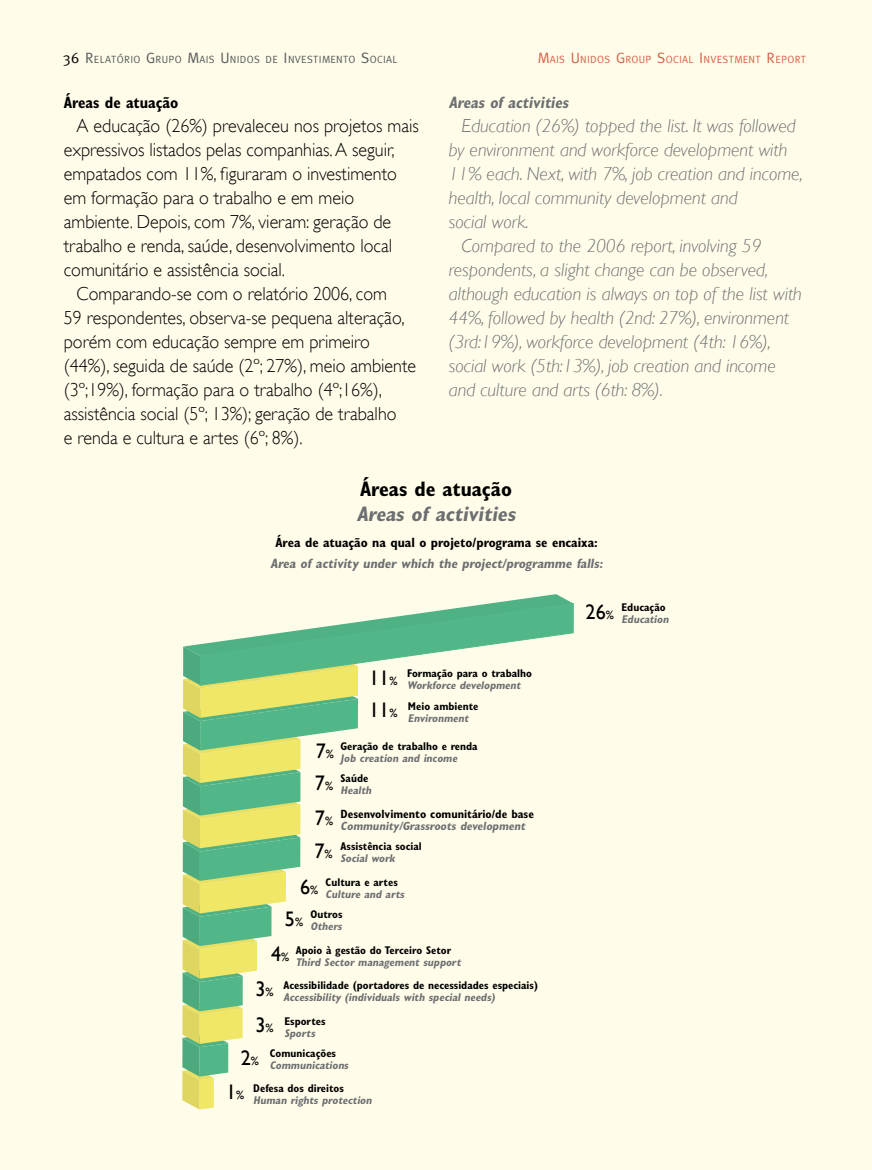
<style>
.page{position:relative;width:872px;height:1170px;background:#fff}
.page>*{position:absolute;margin:0;border:0;box-sizing:border-box;transform-origin:0 0}
.t1{font:21px "Gill Sans";color:#000;scale:.96 1}
.t2{font:italic 700 condensed 21px "Gill Sans";color:#6d6e71}
.t3{font:700 condensed 21px "Gill Sans";color:#000}
.t4{font:300 18.75px "Gill Sans";color:#000;scale:.96 1}
.t5{font:italic 300 18.75px "Gill Sans";color:#6d6e71}
.t6{font:italic 700 condensed 16.5px "Gill Sans";color:#6d6e71;scale:.96 1}
.t7{font:700 condensed 16.5px "Gill Sans";color:#000;scale:.96 1}
.t8{font:italic 700 condensed 13.5px "Gill Sans";color:#6d6e71}
.t9{font:700 condensed 13.5px "Gill Sans";color:#000}
.t10{font:700 condensed 12px "Gill Sans";color:#000}
.t11{font:italic 700 condensed 12px "Gill Sans";color:#6d6e71}
.t12{font:700 condensed 11.25px "Gill Sans";color:#000}
.t13{font:italic 700 condensed 11.25px "Gill Sans";color:#6d6e71}
.t14{font:10.5px "Meta";letter-spacing:.035em;color:#58595b}
.t15{font:10.5px "Meta";letter-spacing:.035em;color:#d66048}
.s1{font-size:15px;color:#000}
.s2{font-size:15px}
.s3{font-size:12px}
</style>
<div class="page">
<div style="left:0;top:0;width:872px;height:1169px;background:#fffde9"></div>
<svg style="left:182px;top:594px;width:391px;height:515px"></svg>
<p class="t14" style="left:63px;top:53px;width:336px"><span class="s1">36</span> <span class="s2">R</span>ELATÓRIO <span class="s2">G</span>RUPO <span class="s2">M</span>AIS <span class="s2">U</span> NIDOS DE <span class="s2">I</span> NVESTIMENTO <span class="s2">S</span>OCIAL</p>
<p class="t15" style="left:538px;top:53px;width:270px"><span class="s2">M</span>AIS <span class="s2">U</span> NIDOS <span class="s2">G</span>ROUP <span class="s2">S</span>OCIAL <span class="s2">I</span> NVESTMENT <span class="s2">R</span>EPORT</p>
<p class="t7" style="left:64px;top:92px;width:121px">Áreas de atuação</p>
<p class="t4" style="left:77px;top:115px;width:358px">A educação (26%) prevaleceu nos projetos mais</p>
<p class="t4" style="left:64px;top:139px;width:346px">expressivos listados pelas companhias. A seguir,</p>
<p class="t4" style="left:64px;top:163px;width:348px">empatados com 11%, figuraram o investimento</p>
<p class="t4" style="left:64px;top:187px;width:304px">em formação para o trabalho e em meio</p>
<p class="t4" style="left:64px;top:211px;width:342px">ambiente. Depois, com 7%, vieram: geração de</p>
<p class="t4" style="left:64px;top:235px;width:343px">trabalho e renda, saúde, desenvolvimento local</p>
<p class="t4" style="left:64px;top:259px;width:232px">comunitário e assistência social.</p>
<p class="t4" style="left:77px;top:283px;width:325px">Comparando-se com o relatório 2006, com</p>
<p class="t4" style="left:64px;top:307px;width:356px">59 respondentes, observa-se pequena alteração,</p>
<p class="t4" style="left:64px;top:331px;width:320px">porém com educação sempre em primeiro</p>
<p class="t4" style="left:64px;top:355px;width:368px">(44%), seguida de saúde (2º; 27%), meio ambiente</p>
<p class="t4" style="left:64px;top:379px;width:333px">(3º;19%), formação para o trabalho (4º;16%),</p>
<p class="t4" style="left:64px;top:403px;width:348px">assistência social (5º; 13%); geração de trabalho</p>
<p class="t4" style="left:64px;top:427px;width:250px">e renda e cultura e artes (6º; 8%).</p>
<p class="t6" style="left:449px;top:92px;width:129px">Areas of activities</p>
<p class="t5" style="left:461px;top:115px;width:335px">Education (26%) topped the list. It was followed</p>
<p class="t5" style="left:449px;top:139px;width:340px">by environment and workforce development with</p>
<p class="t5" style="left:449px;top:163px;width:356px">11% each. Next, with 7%, job creation and income,</p>
<p class="t5" style="left:449px;top:187px;width:290px">health, local community development and</p>
<p class="t5" style="left:449px;top:211px;width:81px">social work.</p>
<p class="t5" style="left:461px;top:235px;width:301px">Compared to the 2006 report, involving 59</p>
<p class="t5" style="left:449px;top:259px;width:321px">respondents, a slight change can be observed,</p>
<p class="t5" style="left:449px;top:283px;width:354px">although education is always on top of the list with</p>
<p class="t5" style="left:449px;top:307px;width:342px">44%, followed by health (2nd: 27%), environment</p>
<p class="t5" style="left:449px;top:331px;width:324px">(3rd:19%), workforce development (4th: 16%),</p>
<p class="t5" style="left:449px;top:355px;width:328px">social work (5th:13%), job creation and income</p>
<p class="t5" style="left:449px;top:379px;width:216px">and culture and arts (6th: 8%).</p>
<p class="t3" style="left:360px;top:476px;width:153px">Áreas de atuação</p>
<p class="t2" style="left:357px;top:501px;width:164px">Areas of activities</p>
<p class="t9" style="left:275px;top:534px;width:324px">Área de atuação na qual o projeto/programa se encaixa:</p>
<p class="t8" style="left:270px;top:555px;width:336px">Area of activity under which the project/programme falls:</p>
<p class="t1" style="left:585px;top:599px;width:31px">26<span class="s3">%</span></p>
<p class="t12" style="left:621px;top:600px;width:46px">Educação</p>
<p class="t13" style="left:621px;top:612px;width:51px">Education</p>
<p class="t1" style="left:369px;top:665px;width:31px">11<span class="s3">%</span></p>
<p class="t1" style="left:369px;top:697px;width:31px">11<span class="s3">%</span></p>
<p class="t12" style="left:407px;top:667px;width:126px">Formação para o trabalho</p>
<p class="t13" style="left:407px;top:679px;width:117px">Workforce development</p>
<p class="t12" style="left:408px;top:699px;width:72px">Meio ambiente</p>
<p class="t13" style="left:408px;top:711px;width:64px">Environment</p>
<p class="t12" style="left:340px;top:739px;width:139px">Geração de trabalho e renda</p>
<p class="t13" style="left:340px;top:751px;width:120px">Job creation and income</p>
<p class="t1" style="left:316px;top:738px;width:20px">7<span class="s3">%</span></p>
<p class="t1" style="left:315px;top:770px;width:20px">7<span class="s3">%</span></p>
<p class="t1" style="left:315px;top:805px;width:20px">7<span class="s3">%</span></p>
<p class="t12" style="left:340px;top:771px;width:29px">Saúde</p>
<p class="t13" style="left:340px;top:783px;width:35px">Health</p>
<p class="t10" style="left:340px;top:806px;width:195px">Desenvolvimento comunitário/de base</p>
<p class="t11" style="left:340px;top:818px;width:188px">Community/Grassroots development</p>
<p class="t1" style="left:314px;top:838px;width:20px">7<span class="s3">%</span></p>
<p class="t12" style="left:340px;top:839px;width:83px">Assistência social</p>
<p class="t13" style="left:340px;top:851px;width:58px">Social work</p>
<p class="t12" style="left:326px;top:875px;width:74px">Cultura e artes</p>
<p class="t13" style="left:326px;top:887px;width:82px">Culture and arts</p>
<p class="t1" style="left:300px;top:874px;width:20px">6<span class="s3">%</span></p>
<p class="t1" style="left:285px;top:906px;width:20px">5<span class="s3">%</span></p>
<p class="t12" style="left:310px;top:907px;width:33px">Outros</p>
<p class="t13" style="left:310px;top:919px;width:35px">Others</p>
<p class="t12" style="left:296px;top:943px;width:157px">Apoio à gestão do Terceiro Setor</p>
<p class="t13" style="left:296px;top:955px;width:169px">Third Sector management support</p>
<p class="t1" style="left:271px;top:941px;width:20px">4<span class="s3">%</span></p>
<p class="t1" style="left:255px;top:976px;width:20px">3<span class="s3">%</span></p>
<p class="t1" style="left:255px;top:1012px;width:20px">3<span class="s3">%</span></p>
<p class="t12" style="left:283px;top:978px;width:256px">Acessibilidade (portadores de necessidades especiais)</p>
<p class="t13" style="left:283px;top:990px;width:215px">Accessibility (individuals with special needs)</p>
<p class="t12" style="left:284px;top:1013px;width:43px">Esportes</p>
<p class="t13" style="left:284px;top:1025px;width:34px">Sports</p>
<p class="t1" style="left:241px;top:1044px;width:20px">2<span class="s3">%</span></p>
<p class="t12" style="left:270px;top:1046px;width:68px">Comunicações</p>
<p class="t13" style="left:270px;top:1058px;width:82px">Communications</p>
<p class="t1" style="left:226px;top:1079px;width:20px">1<span class="s3">%</span></p>
<p class="t12" style="left:253px;top:1080px;width:92px">Defesa dos direitos</p>
<p class="t13" style="left:253px;top:1092px;width:122px">Human rights protection</p>
</div>
